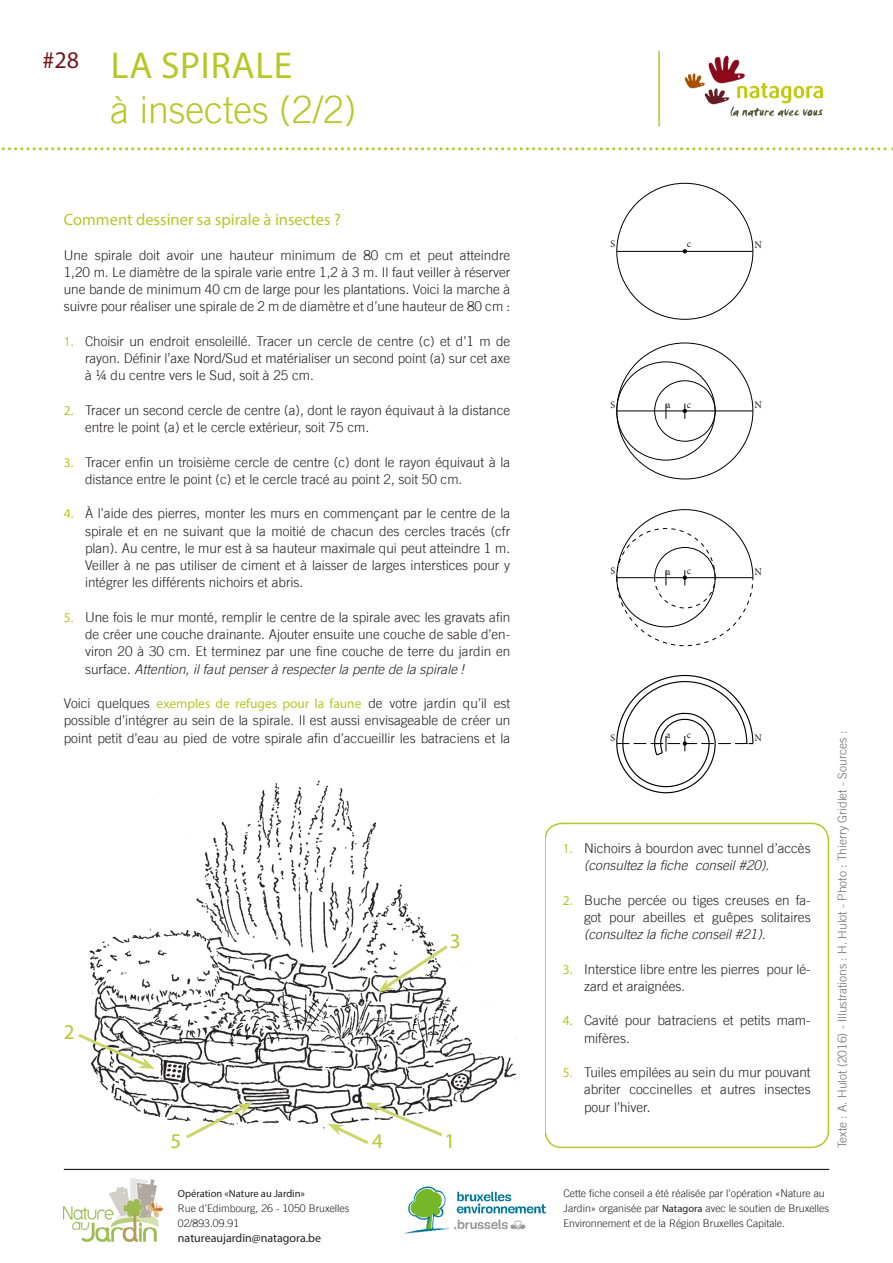
<style>
.page{position:relative;width:893px;height:1263px;background:#fff}
.page>*{position:absolute;margin:0;border:0;box-sizing:border-box;transform-origin:0 0}
.Titre_2{font:300 37.5px "Trade Gothic";color:#b6c726}
.Titre_1{font:37.5px "Myriad Pro";letter-spacing:.02em;color:#b6c726}
.t1{font:24px "Myriad Pro";color:#73171d}
.Texte_normal_-_liste{font:21px "Myriad Pro";color:#b6c726}
.Intertitre{font:16.5px "Myriad Pro";color:#b6c726}
.Texte_normal{font:300 13.5px/17.2px "Trade Gothic";color:#231f20;text-align:justify}
.Texte_normal_-_liste-2{font:300 13.5px/17.2px "Trade Gothic";color:#231f20;text-align:justify}
.t2{font:300 12px "Trade Gothic";color:#6c6d70}
.t3{font:12px "Myriad Pro";color:#231f20}
.t4{font:300 10.5px/15px "Trade Gothic";color:#231f20}
.t5{font:10.5px "Myriad Pro";color:#231f20}
.t6{font:10.05px "Minion Pro";color:#231f20}
.s1{font-family:"Myriad Pro";font-weight:400;color:#b6c726}
.s2{font-style:italic}
.s3{font-family:"Myriad Pro";font-weight:400}
</style>
<div class="page">
<img style="left:64px;top:1178px;width:98px;height:64px">
<img style="left:404px;top:1186px;width:142px;height:48px">
<hr style="left:64px;top:1169px;width:765px;height:1px;background:#231f20">
<img style="left:684px;top:55px;width:140px;height:62px">
<hr style="left:658px;top:51px;width:2px;height:75px;background:#b6c726">
<svg style="left:1px;top:147px;width:892px;height:3px"></svg>
<svg style="left:616px;top:342px;width:137px;height:137px"></svg>
<hr style="left:617px;top:411px;width:136px;height:1px;background:#000">
<svg style="left:616px;top:183px;width:137px;height:137px"></svg>
<hr style="left:617px;top:251px;width:136px;height:1px;background:#000">
<svg style="left:616px;top:509px;width:137px;height:137px"></svg>
<svg style="left:616px;top:674px;width:138px;height:120px"></svg>
<div style="left:544px;top:823px;width:285px;height:325px;border:2px solid #b6c726;border-radius:17px"></div>
<img style="left:89px;top:780px;width:428px;height:349px">
<svg style="left:78px;top:1031px;width:77px;height:38px"></svg>
<svg style="left:377px;top:942px;width:74px;height:50px"></svg>
<svg style="left:183px;top:1102px;width:70px;height:37px"></svg>
<svg style="left:328px;top:1102px;width:118px;height:42px"></svg>
<p class="t1" style="left:43px;top:46px;width:38px">#28</p>
<p class="Titre_1" style="left:111px;top:42px;width:183px">LA SPIRALE</p>
<p class="Titre_2" style="left:111px;top:88px;width:247px">à insectes (2/2)</p>
<p class="Intertitre" style="left:64px;top:209px;width:279px">Comment dessiner sa spirale à insectes ?</p>
<p class="Texte_normal" style="left:64px;top:246px;width:448px">Une spirale doit avoir une hauteur minimum de 80 cm et peut atteindre 1,20 m. Le diamètre de la spirale varie entre 1,2 à 3 m. Il faut veiller à réserver une bande de minimum 40 cm de large pour les plantations. Voici la marche à suivre pour réaliser une spirale de 2 m de diamètre et d’une hauteur de 80 cm :</p>
<p class="Texte_normal_-_liste-2" style="left:85px;top:332px;width:427px;text-indent:-21px"><span class="s1">1.</span> Choisir un endroit ensoleillé. Tracer un cercle de centre (c) et d’1 m de rayon. Définir l’axe Nord/Sud et matérialiser un second point (a) sur cet axe à ¼ du centre vers le Sud, soit à 25 cm.</p>
<p class="Texte_normal" style="left:85px;top:401px;width:427px;text-indent:-21px"><span class="s1">2.</span> Tracer un second cercle de centre (a), dont le rayon équivaut à la distance entre le point (a) et le cercle extérieur, soit 75 cm.</p>
<p class="Texte_normal" style="left:85px;top:453px;width:427px;text-indent:-21px"><span class="s1">3.</span> Tracer enfin un troisième cercle de centre (c) dont le rayon équivaut à la distance entre le point (c) et le cercle tracé au point 2, soit 50 cm.</p>
<p class="Texte_normal" style="left:85px;top:505px;width:427px;text-indent:-21px"><span class="s1">4.</span> À l’aide des pierres, monter les murs en commençant par le centre de la spirale et en ne suivant que la moitié de chacun des cercles tracés (cfr plan). Au centre, le mur est à sa hauteur maximale qui peut atteindre 1 m.<br>Veiller à ne pas utiliser de ciment et à laisser de larges interstices pour y intégrer les différents nichoirs et abris.</p>
<p class="Texte_normal" style="left:85px;top:608px;width:427px;text-indent:-21px"><span class="s1">5.</span> Une fois le mur monté, remplir le centre de la spirale avec les gravats afin de créer une couche drainante. Ajouter ensuite une couche de sable d’en&shy;viron 20 à 30 cm. Et terminez par une fine couche de terre du jardin en surface. <span class="s2">Attention, il faut penser à respecter la pente de la spirale !</span></p>
<p class="Texte_normal" style="left:64px;top:694px;width:448px">Voici quelques <span class="s1">exemples de refuges pour la faune</span> de votre jardin qu’il est possible d’intégrer au sein de la spirale. Il est aussi envisageable de créer un point petit d’eau au pied de votre spirale afin d’accueillir les batraciens et la</p>
<p class="Texte_normal_-_liste" style="left:64px;top:1019px;width:12px">2</p>
<p class="Texte_normal_-_liste" style="left:450px;top:927px;width:12px">3</p>
<p class="Texte_normal_-_liste" style="left:170px;top:1128px;width:12px">5</p>
<p class="Texte_normal_-_liste" style="left:444px;top:1128px;width:12px">1</p>
<p class="Texte_normal_-_liste" style="left:372px;top:1128px;width:12px">4</p>
<p class="t5" style="left:178px;top:1187px;width:128px">Opération «Nature au Jardin»</p>
<p class="t4" style="left:178px;top:1200px;width:173px">Rue d’Edimbourg, 26 - 1050 Bruxelles<br>02/893.09.91</p>
<p class="t3" style="left:178px;top:1230px;width:145px">natureaujardin@natagora.be</p>
<p class="t6" style="left:610px;top:237px;width:6px">S</p>
<p class="t6" style="left:687px;top:238px;width:6px">c</p>
<p class="t6" style="left:610px;top:398px;width:6px">S</p>
<p class="t6" style="left:666px;top:398px;width:6px">a</p>
<p class="t6" style="left:687px;top:398px;width:6px">c</p>
<p class="t6" style="left:754px;top:238px;width:9px">N</p>
<p class="t6" style="left:754px;top:398px;width:9px">N</p>
<p class="t6" style="left:610px;top:564px;width:6px">S</p>
<p class="t6" style="left:666px;top:565px;width:6px">a</p>
<p class="t6" style="left:687px;top:564px;width:6px">c</p>
<p class="t6" style="left:754px;top:565px;width:9px">N</p>
<p class="t6" style="left:610px;top:731px;width:6px">S</p>
<p class="t6" style="left:666px;top:728px;width:6px">a</p>
<p class="t6" style="left:687px;top:728px;width:6px">c</p>
<p class="t6" style="left:754px;top:731px;width:9px">N</p>
<p class="Texte_normal_-_liste-2" style="left:584px;top:839px;width:228px;text-indent:-21px"><span class="s1">1.</span> Nichoirs à bourdon avec tunnel d’accès <span class="s2">(consultez la fiche conseil #20).</span></p>
<p class="Texte_normal" style="left:584px;top:891px;width:228px;text-indent:-21px"><span class="s1">2.</span> Buche percée ou tiges creuses en fa&shy;got pour abeilles et guêpes solitaires <span class="s2">(consultez la fiche conseil #21).</span></p>
<p class="Texte_normal" style="left:584px;top:960px;width:228px;text-indent:-21px"><span class="s1">3.</span> Interstice libre entre les pierres pour lé&shy;zard et araignées.</p>
<p class="Texte_normal" style="left:584px;top:1012px;width:228px;text-indent:-21px"><span class="s1">4.</span> Cavité pour batraciens et petits mam&shy;mifères.</p>
<p class="Texte_normal" style="left:584px;top:1063px;width:228px;text-indent:-21px"><span class="s1">5.</span> Tuiles empilées au sein du mur pouvant abriter coccinelles et autres insectes pour l’hiver.</p>
<p class="t2" style="left:835px;top:1148px;width:418px;rotate:-90deg">Texte : A. Hulot (2016) - Illustrations : H. Hulot - Photo : Thierry Gridlet - Sources :</p>
<p class="t4" style="left:563px;top:1185px;width:267px">Cette fiche conseil a été réalisée par l’opération «Nature au<br>Jardin» organisée par <span class="s3">Natagora</span> avec le soutien de Bruxelles<br>Environnement et de la Région Bruxelles Capitale.</p>
</div>
